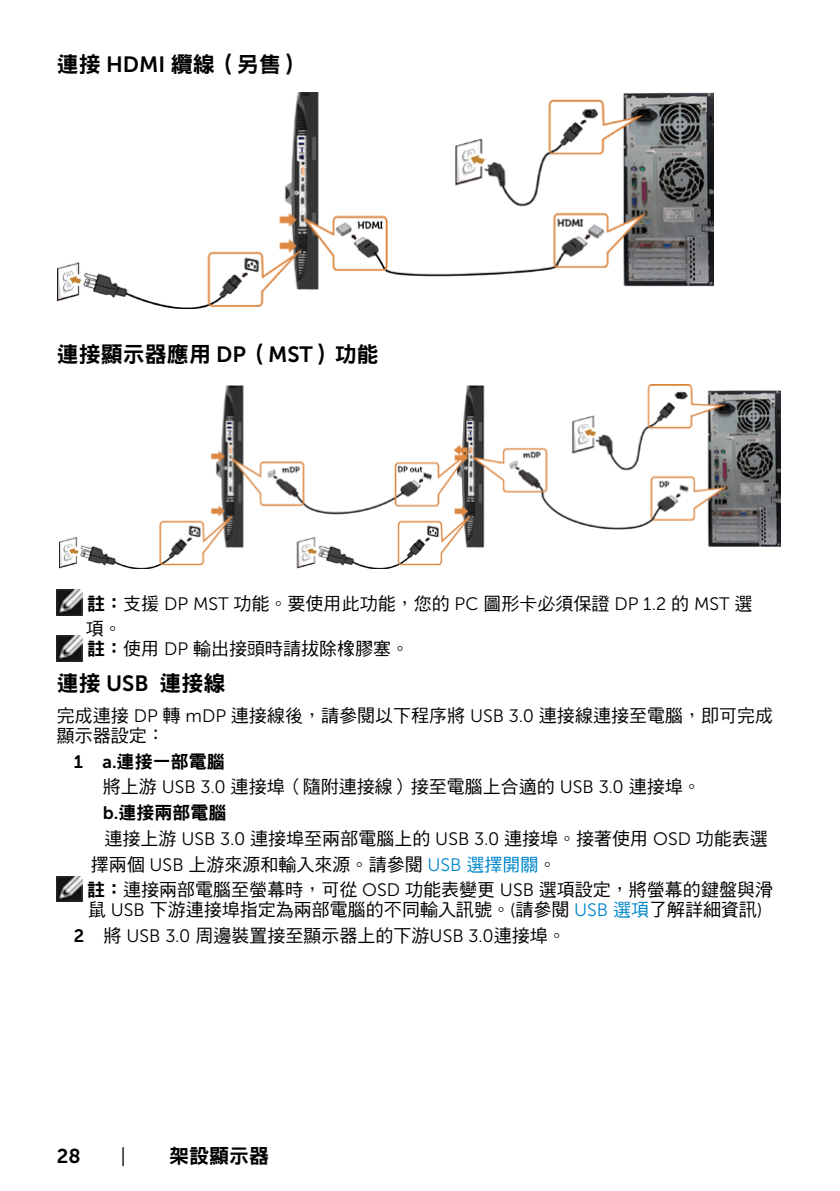
<style>
.page{position:relative;width:840px;height:1191px;background:#fff}
.page>*{position:absolute;margin:0;border:0;box-sizing:border-box;transform-origin:0 0}
.t1{font:22px "DF Hei Std W9";color:#000}
.t2{font:20px "DF Hei Std W9";color:#000}
.t3{font:20px "Museo Sans For Dell 700";color:#000}
.t4{font:20px "Museo Sans For Dell 300";color:#000}
.t5{font:18px/25.6px "DF Hei Std W5";color:#000}
.t6{font:18px "DF Hei Std W9";color:#000}
.s1{font-family:"Museo Sans For Dell 700"}
.s2{font-family:"DF Hei Std W9"}
.s3{font-family:"Museo Sans For Dell 300"}
.s4{font-family:"Museo Sans For Dell 300";color:#0087cb}
.s5{color:#0087cb}
</style>
<div class="page">
<img style="left:58px;top:92px;width:654px;height:216px">
<img style="left:60px;top:384px;width:720px;height:184px">
<img style="left:57px;top:590px;width:25px;height:25px">
<img style="left:57px;top:635px;width:25px;height:26px">
<img style="left:57px;top:876px;width:25px;height:26px">
<p class="t1" style="left:57px;top:53px;width:247px">連接 <span class="s1">HDMI</span> 纜線（另售）</p>
<p class="t1" style="left:57px;top:342px;width:323px">連接顯示器應用 <span class="s1">DP</span>（<span class="s1">MST</span>）功能</p>
<p class="t5" style="left:86px;top:590px;width:668px"><span class="s2">註：</span>支援 <span class="s3">DP MST</span> 功能。要使用此功能，您的 <span class="s3">PC</span> 圖形卡必須保證 <span class="s3">DP 1.2</span> 的 <span class="s3">MST</span> 選項。</p>
<p class="t5" style="left:87px;top:636px;width:323px"><span class="s2">註：</span>使用 <span class="s3">DP</span> 輸出接頭時請拔除橡膠塞。</p>
<p class="t1" style="left:57px;top:671px;width:170px">連接 <span class="s1">USB</span> 連接線</p>
<p class="t5" style="left:57px;top:705px;width:717px;line-height:20px">完成連接 <span class="s3">DP</span> 轉 <span class="s3">mDP</span> 連接線後，請參閱以下程序將 <span class="s3">USB 3.0</span> 連接線連接至電腦，即可完成顯示器設定：</p>
<p class="t6" style="left:74px;top:751px;width:152px"><span class="s1">1 a.</span>連接一部電腦</p>
<p class="t5" style="left:103px;top:774px;width:599px">將上游 <span class="s3">USB 3.0</span> 連接埠（隨附連接線）接至電腦上合適的 <span class="s3">USB 3.0</span> 連接埠。</p>
<p class="t6" style="left:103px;top:803px;width:125px"><span class="s1">b.</span>連接兩部電腦</p>
<p class="t5" style="left:87px;top:825px;width:687px;text-indent:17px">連接上游 <span class="s3">USB 3.0</span> 連接埠至兩部電腦上的 <span class="s3">USB 3.0</span> 連接埠。接著使用 <span class="s3">OSD</span> 功能表選擇兩個 <span class="s3">USB</span> 上游來源和輸入來源。請參閱 <span class="s4">USB</span> <span class="s5">選擇開關</span>。<br><span class="s2">註：</span>連接兩部電腦至螢幕時，可從 <span class="s3">OSD</span> 功能表變更 <span class="s3">USB</span> 選項設定，將螢幕的鍵盤與滑</p>
<p class="t5" style="left:74px;top:896px;width:689px;text-indent:14px">鼠 <span class="s3">USB</span> 下游連接埠指定為兩部電腦的不同輸入訊號。<span class="s3">(</span>請參閱 <span class="s4">USB</span> <span class="s5">選項</span>了解詳細資訊<span class="s3">)<br></span><span class="s1">2</span> 將 <span class="s3">USB 3.0</span> 周邊裝置接至顯示器上的下游<span class="s3">USB 3.0</span>連接埠。</p>
<p class="t3" style="left:57px;top:1144px;width:25px">28</p>
<p class="t4" style="left:121px;top:1145px;width:7px">|</p>
<p class="t2" style="left:169px;top:1144px;width:102px">架設顯示器</p>
</div>
